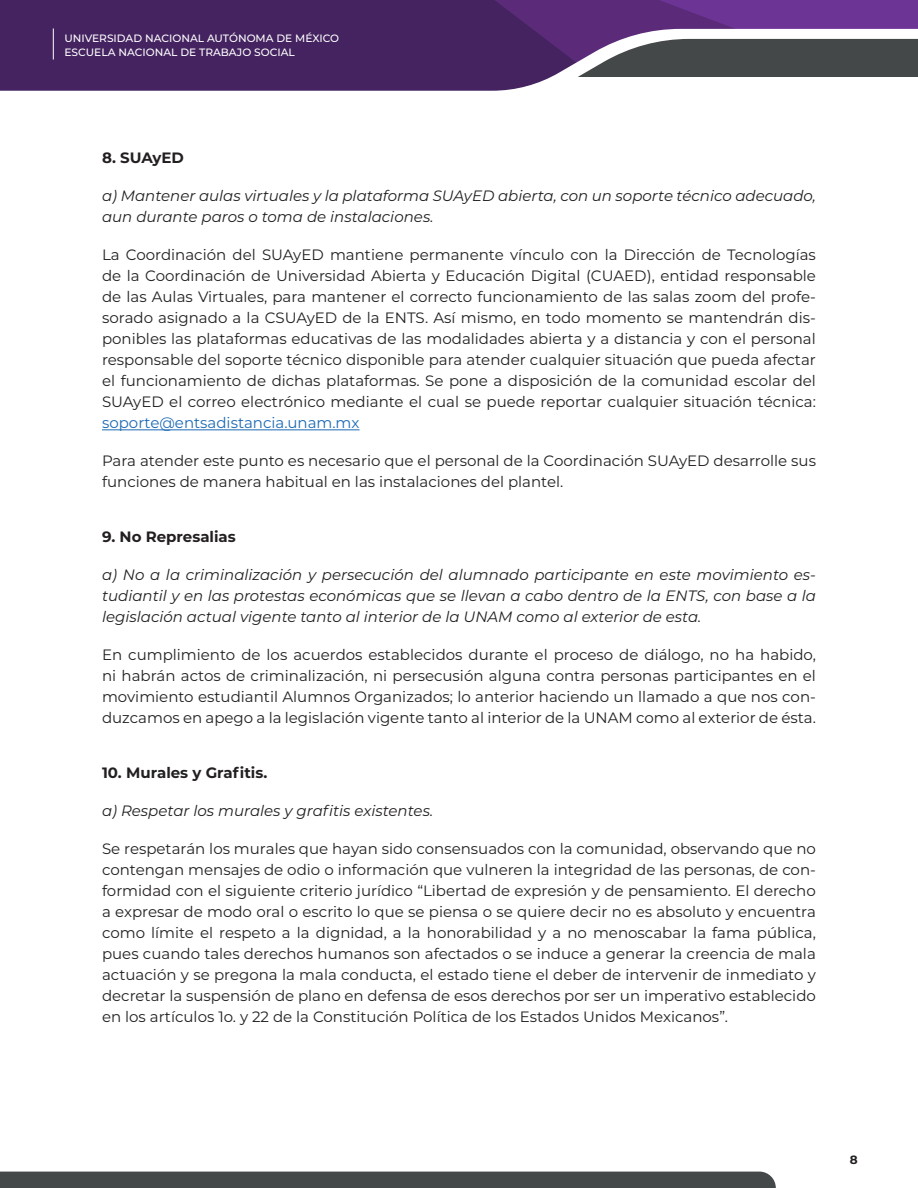
<style>
.page{position:relative;width:918px;height:1188px;background:#fff}
.page>*{position:absolute;margin:0;border:0;box-sizing:border-box;transform-origin:0 0}
.t1{font:15px/21px "Montserrat";color:#231f20;text-align:justify}
.t2{font:italic 15px/21px "Montserrat";color:#231f20}
.t3{font:700 15px "Montserrat";color:#231f20}
.t4{font:15px "Montserrat";color:#1b69b4}
.t5{font:700 12px "Montserrat";color:#231f20}
.t6{font:500 10.65px/13.5px "Montserrat";color:#fff}
</style>
<div class="page">
<div style="left:755px;top:0;width:163px;height:29px;background:#6c3595"></div>
<svg style="left:586px;top:0;width:169px;height:29px;fill:#5b2b7a"></svg>
<svg style="left:0;top:0;width:586px;height:29px;fill:#442360"></svg>
<svg style="left:0;top:29px;width:918px;height:62px;fill:#442360"></svg>
<div style="left:0;top:1172px;width:776px;height:16px;background:#454849"></div>
<hr style="left:53px;top:28px;width:1px;height:32px;background:#fff">
<hr style="left:102px;top:429px;width:258px;height:1px;background:#1b69b4">
<p class="t6" style="left:64px;top:31px;width:276px">UNIVERSIDAD NACIONAL AUTÓNOMA DE MÉXICO<br>ESCUELA NACIONAL DE TRABAJO SOCIAL</p>
<p class="t3" style="left:102px;top:147px;width:83px">8. SUAyED</p>
<p class="t2" style="left:102px;top:185px;width:715px">a) Mantener aulas virtuales y la plataforma SUAyED abierta, con un soporte técnico adecuado, aun durante paros o toma de instalaciones.</p>
<p class="t1" style="left:102px;top:244px;width:715px">La Coordinación del SUAyED mantiene permanente vínculo con la Dirección de Tecnologías de la Coordinación de Universidad Abierta y Educación Digital (CUAED), entidad responsable de las Aulas Virtuales, para mantener el correcto funcionamiento de las salas zoom del profe&shy;sorado asignado a la CSUAyED de la ENTS. Así mismo, en todo momento se mantendrán dis&shy;ponibles las plataformas educativas de las modalidades abierta y a distancia y con el personal responsable del soporte técnico disponible para atender cualquier situación que pueda afectar el funcionamiento de dichas plataformas. Se pone a disposición de la comunidad escolar del SUAyED el correo electrónico mediante el cual se puede reportar cualquier situación técnica:</p>
<p class="t4" style="left:102px;top:413px;width:259px">soporte@entsadistancia.unam.mx</p>
<p class="t1" style="left:102px;top:450px;width:715px">Para atender este punto es necesario que el personal de la Coordinación SUAyED desarrolle sus funciones de manera habitual en las instalaciones del plantel.</p>
<p class="t3" style="left:102px;top:526px;width:135px">9. No Represalias</p>
<p class="t2" style="left:102px;top:564px;width:715px;text-align:justify">a) No a la criminalización y persecución del alumnado participante en este movimiento es&shy;tudiantil y en las protestas económicas que se llevan a cabo dentro de la ENTS, con base a la legislación actual vigente tanto al interior de la UNAM como al exterior de esta.</p>
<p class="t1" style="left:102px;top:644px;width:715px">En cumplimiento de los acuerdos establecidos durante el proceso de diálogo, no ha habido, ni habrán actos de criminalización, ni persecusión alguna contra personas participantes en el movimiento estudiantil Alumnos Organizados; lo anterior haciendo un llamado a que nos con&shy;duzcamos en apego a la legislación vigente tanto al interior de la UNAM como al exterior de ésta.</p>
<p class="t3" style="left:102px;top:762px;width:167px">10. Murales y Grafitis.</p>
<p class="t2" style="left:102px;top:800px;width:333px">a) Respetar los murales y grafitis existentes.</p>
<p class="t1" style="left:102px;top:838px;width:716px">Se respetarán los murales que hayan sido consensuados con la comunidad, observando que no contengan mensajes de odio o información que vulneren la integridad de las personas, de con&shy;formidad con el siguiente criterio jurídico “Libertad de expresión y de pensamiento. El derecho a expresar de modo oral o escrito lo que se piensa o se quiere decir no es absoluto y encuentra como límite el respeto a la dignidad, a la honorabilidad y a no menoscabar la fama pública, pues cuando tales derechos humanos son afectados o se induce a generar la creencia de mala actuación y se pregona la mala conducta, el estado tiene el deber de intervenir de inmediato y decretar la suspensión de plano en defensa de esos derechos por ser un imperativo establecido en los artículos 1o. y 22 de la Constitución Política de los Estados Unidos Mexicanos”.</p>
<p class="t5" style="left:850px;top:1151px;width:9px">8</p>
</div>
